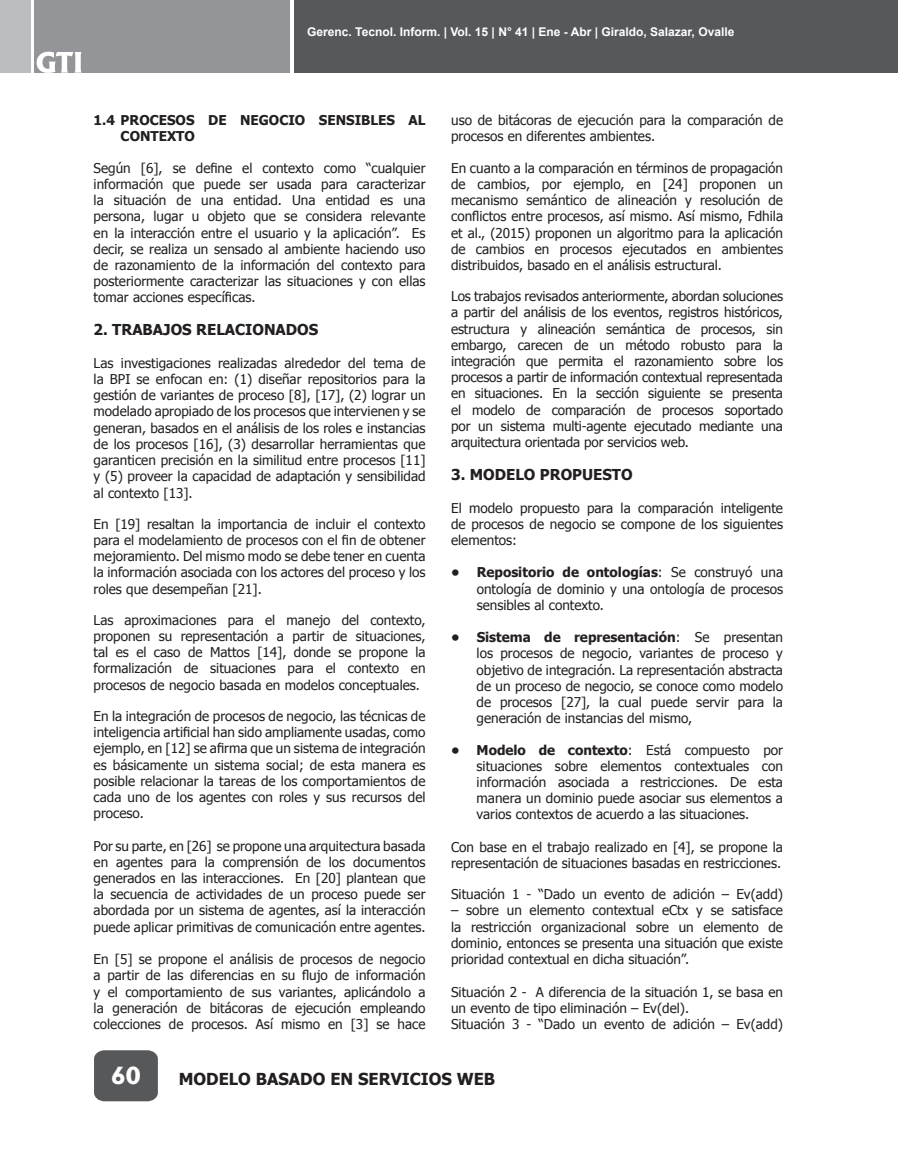
<style>
.page{position:relative;width:898px;height:1166px;background:#fff}
.page>*{position:absolute;margin:0;border:0;box-sizing:border-box;transform-origin:0 0}
.t1{font:800 22.5px "Albertus";color:#fff}
.t2{font:700 16.5px "Tahoma";color:#231f20}
.t3{font:700 15px "Tahoma";color:#231f20}
.t4{font:13.5px/16.2px "Tahoma";color:#231f20;text-align:justify}
.t5{font:700 13.5px/16.2px "Tahoma";color:#231f20}
.t6{font:700 12px "Arial";color:#fff}
.s1{font-weight:700}
</style>
<div class="page">
<div style="left:890px;top:0;width:7px;height:73px;background:#57585a"></div>
<div style="left:293px;top:0;width:596px;height:73px;background:#57585a"></div>
<div style="left:34px;top:0;width:255px;height:73px;background:#939598"></div>
<div style="left:0;top:0;width:30px;height:73px;background:#bcbdc0"></div>
<div style="left:94px;top:1050px;width:64px;height:50px;background:#57585a"></div>
<svg style="left:37px;top:52px;width:44px;height:21px"></svg>
<p class="t6" style="left:307px;top:24px;width:428px">Gerenc. Tecnol. Inform. | Vol. 15 | N° 41 | Ene - Abr | Giraldo, Salazar, Ovalle</p>
<p class="t5" style="left:121px;top:111px;width:306px;text-indent:-27px">1.4 PROCESOS DE NEGOCIO SENSIBLES AL<br>CONTEXTO</p>
<p class="t4" style="left:94px;top:159px;width:333px">Según [6], se define el contexto como “cualquier información que puede ser usada para caracterizar la situación de una entidad. Una entidad es una persona, lugar u objeto que se considera relevante en la interacción entre el usuario y la aplicación”. Es decir, se realiza un sensado al ambiente haciendo uso de razonamiento de la información del contexto para posteriormente caracterizar las situaciones y con ellas tomar acciones específicas.</p>
<p class="t3" style="left:94px;top:319px;width:226px">2. TRABAJOS RELACIONADOS</p>
<p class="t4" style="left:94px;top:354px;width:333px">Las investigaciones realizadas alrededor del tema de la BPI se enfocan en: (1) diseñar repositorios para la gestión de variantes de proceso [8], [17], (2) lograr un modelado apropiado de los procesos que intervienen y se generan, basados en el análisis de los roles e instancias de los procesos [16], (3) desarrollar herramientas que garanticen precisión en la similitud entre procesos [11] y (5) proveer la capacidad de adaptación y sensibilidad al contexto [13].</p>
<p class="t4" style="left:94px;top:515px;width:333px">En [19] resaltan la importancia de incluir el contexto para el modelamiento de procesos con el fin de obtener mejoramiento. Del mismo modo se debe tener en cuenta la información asociada con los actores del proceso y los roles que desempeñan [21].</p>
<p class="t4" style="left:94px;top:611px;width:333px">Las aproximaciones para el manejo del contexto, proponen su representación a partir de situaciones, tal es el caso de Mattos [14], donde se propone la formalización de situaciones para el contexto en procesos de negocio basada en modelos conceptuales.</p>
<p class="t4" style="left:94px;top:707px;width:333px">En la integración de procesos de negocio, las técnicas de inteligencia artificial han sido ampliamente usadas, como ejemplo, en [12] se afirma que un sistema de integración es básicamente un sistema social; de esta manera es posible relacionar la tareas de los comportamientos de cada uno de los agentes con roles y sus recursos del proceso.</p>
<p class="t4" style="left:94px;top:836px;width:333px">Por su parte, en [26] se propone una arquitectura basada en agentes para la comprensión de los documentos generados en las interacciones. En [20] plantean que la secuencia de actividades de un proceso puede ser abordada por un sistema de agentes, así la interacción puede aplicar primitivas de comunicación entre agentes.</p>
<p class="t4" style="left:94px;top:950px;width:333px">En [5] se propone el análisis de procesos de negocio a partir de las diferencias en su flujo de información y el comportamiento de sus variantes, aplicándolo a la generación de bitácoras de ejecución empleando colecciones de procesos. Así mismo en [3] se hace</p>
<p class="t4" style="left:451px;top:111px;width:333px">uso de bitácoras de ejecución para la comparación de procesos en diferentes ambientes.</p>
<p class="t4" style="left:451px;top:159px;width:333px">En cuanto a la comparación en términos de propagación de cambios, por ejemplo, en [24] proponen un mecanismo semántico de alineación y resolución de conflictos entre procesos, así mismo. Así mismo, Fdhila et al., (2015) proponen un algoritmo para la aplicación de cambios en procesos ejecutados en ambientes distribuidos, basado en el análisis estructural.</p>
<p class="t4" style="left:451px;top:287px;width:333px">Los trabajos revisados anteriormente, abordan soluciones a partir del análisis de los eventos, registros históricos, estructura y alineación semántica de procesos, sin embargo, carecen de un método robusto para la integración que permita el razonamiento sobre los procesos a partir de información contextual representada en situaciones. En la sección siguiente se presenta el modelo de comparación de procesos soportado por un sistema multi-agente ejecutado mediante una arquitectura orientada por servicios web.</p>
<p class="t3" style="left:451px;top:464px;width:183px">3. MODELO PROPUESTO</p>
<p class="t4" style="left:451px;top:499px;width:333px">El modelo propuesto para la comparación inteligente de procesos de negocio se compone de los siguientes elementos:</p>
<p class="t4" style="left:476px;top:563px;width:308px;text-indent:-26px"><span class="s1">• Repositorio de ontologías</span>: Se construyó una ontología de dominio y una ontología de procesos sensibles al contexto.</p>
<p class="t4" style="left:476px;top:628px;width:308px;text-indent:-26px"><span class="s1">• Sistema de representación</span>: Se presentan los procesos de negocio, variantes de proceso y objetivo de integración. La representación abstracta de un proceso de negocio, se conoce como modelo de procesos [27], la cual puede servir para la generación de instancias del mismo,</p>
<p class="t4" style="left:476px;top:740px;width:308px;text-indent:-26px"><span class="s1">• Modelo de contexto</span>: Está compuesto por situaciones sobre elementos contextuales con información asociada a restricciones. De esta manera un dominio puede asociar sus elementos a varios contextos de acuerdo a las situaciones.</p>
<p class="t4" style="left:451px;top:838px;width:333px">Con base en el trabajo realizado en [4], se propone la representación de situaciones basadas en restricciones.</p>
<p class="t4" style="left:451px;top:885px;width:333px">Situación 1 - “Dado un evento de adición – Ev(add)</p>
<p class="t4" style="left:451px;top:901px;width:333px">– sobre un elemento contextual eCtx y se satisface la restricción organizacional sobre un elemento de dominio, entonces se presenta una situación que existe prioridad contextual en dicha situación”.</p>
<p class="t4" style="left:451px;top:982px;width:333px;text-align:left">Situación 2 - A diferencia de la situación 1, se basa en un evento de tipo eliminación – Ev(del).<br>Situación 3 - “Dado un evento de adición – Ev(add)</p>
<h1 class="t1" style="left:111px;top:1061px;width:31px">60</h1>
<p class="t2" style="left:179px;top:1067px;width:318px">MODELO BASADO EN SERVICIOS WEB</p>
</div>
